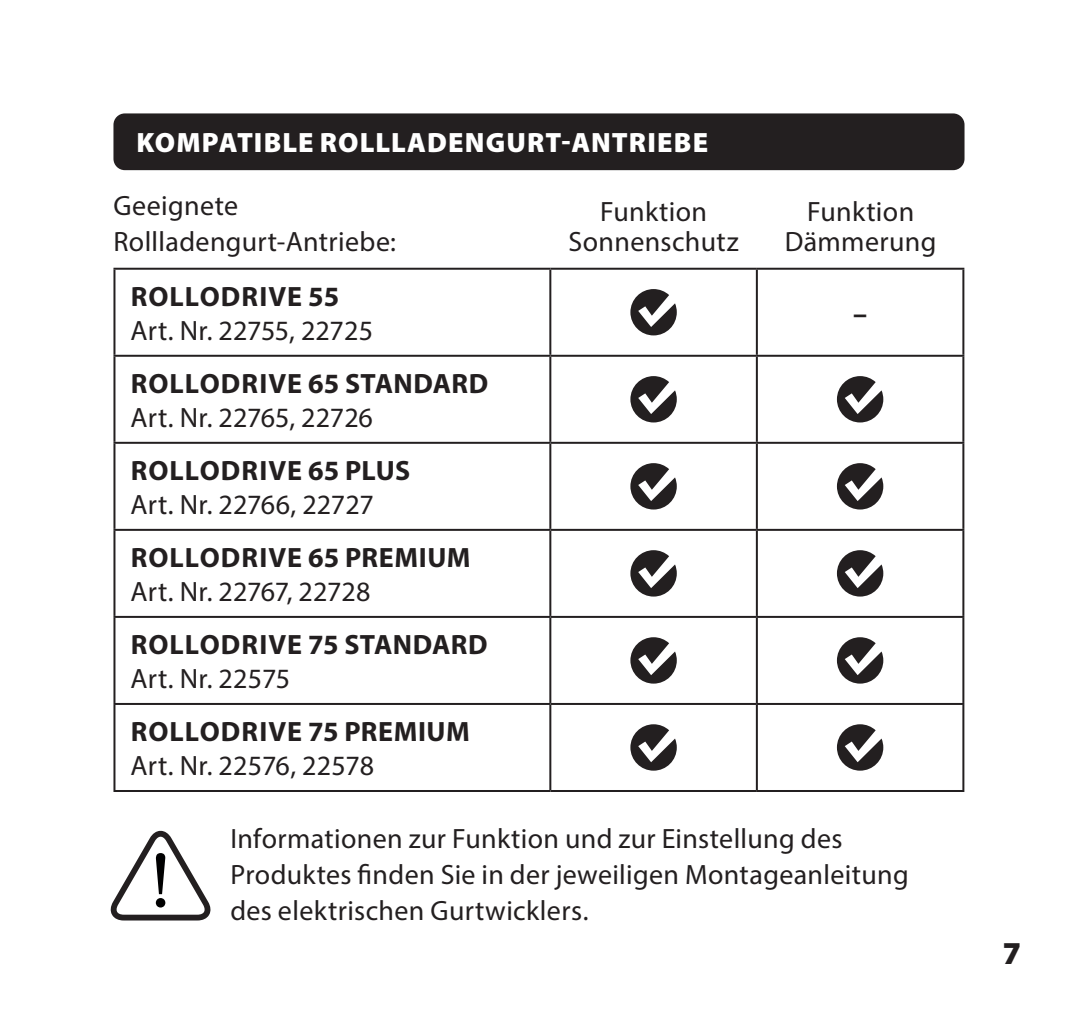
<style>
.page{position:relative;width:1078px;height:1021px;background:#fff}
.page>*{position:absolute;margin:0;border:0;box-sizing:border-box;transform-origin:0 0}
.t1{font:900 32px "Myriad Pro";color:#231f20}
.Fließtext{font:28px/34px "Myriad Pro";letter-spacing:.015em;color:#231f20}
.Fließtext-2{font:700 28px/34px "Myriad Pro";letter-spacing:.025em;color:#231f20}
.Überschrift{font:900 28px "Myriad Pro";letter-spacing:.04em;color:#fff}
.Fließtext_Bold{font:700 28px "Myriad Pro";color:#231f20}
.s1{font-weight:700}
.s2{font-weight:400}
</style>
<div class="page">
<div style="left:113px;top:113px;width:851px;height:57px;background:#231f20;border-radius:11px"></div>
<hr style="left:113px;top:268px;width:437px;height:2px;background:#231f20">
<hr style="left:113px;top:270px;width:2px;height:85px;background:#231f20">
<hr style="left:550px;top:268px;width:206px;height:2px;background:#231f20">
<hr style="left:549px;top:270px;width:2px;height:85px;background:#231f20">
<hr style="left:756px;top:268px;width:208px;height:2px;background:#231f20">
<hr style="left:755px;top:270px;width:2px;height:85px;background:#231f20">
<hr style="left:962px;top:270px;width:2px;height:85px;background:#231f20">
<hr style="left:113px;top:355px;width:437px;height:2px;background:#231f20">
<hr style="left:113px;top:357px;width:2px;height:85px;background:#231f20">
<hr style="left:550px;top:355px;width:206px;height:2px;background:#231f20">
<hr style="left:549px;top:357px;width:2px;height:85px;background:#231f20">
<hr style="left:756px;top:355px;width:208px;height:2px;background:#231f20">
<hr style="left:755px;top:357px;width:2px;height:85px;background:#231f20">
<hr style="left:962px;top:357px;width:2px;height:85px;background:#231f20">
<hr style="left:113px;top:442px;width:437px;height:2px;background:#231f20">
<hr style="left:113px;top:444px;width:2px;height:85px;background:#231f20">
<hr style="left:550px;top:442px;width:206px;height:2px;background:#231f20">
<hr style="left:549px;top:444px;width:2px;height:85px;background:#231f20">
<hr style="left:756px;top:442px;width:208px;height:2px;background:#231f20">
<hr style="left:755px;top:444px;width:2px;height:85px;background:#231f20">
<hr style="left:962px;top:444px;width:2px;height:85px;background:#231f20">
<hr style="left:113px;top:529px;width:437px;height:2px;background:#231f20">
<hr style="left:113px;top:531px;width:2px;height:85px;background:#231f20">
<hr style="left:550px;top:529px;width:206px;height:2px;background:#231f20">
<hr style="left:549px;top:531px;width:2px;height:85px;background:#231f20">
<hr style="left:756px;top:529px;width:208px;height:2px;background:#231f20">
<hr style="left:755px;top:531px;width:2px;height:85px;background:#231f20">
<hr style="left:962px;top:531px;width:2px;height:85px;background:#231f20">
<hr style="left:113px;top:616px;width:437px;height:2px;background:#231f20">
<hr style="left:113px;top:618px;width:2px;height:85px;background:#231f20">
<hr style="left:550px;top:616px;width:206px;height:2px;background:#231f20">
<hr style="left:549px;top:618px;width:2px;height:85px;background:#231f20">
<hr style="left:756px;top:616px;width:208px;height:2px;background:#231f20">
<hr style="left:755px;top:618px;width:2px;height:85px;background:#231f20">
<hr style="left:962px;top:618px;width:2px;height:85px;background:#231f20">
<hr style="left:113px;top:703px;width:437px;height:2px;background:#231f20">
<hr style="left:113px;top:705px;width:2px;height:85px;background:#231f20">
<hr style="left:550px;top:703px;width:206px;height:2px;background:#231f20">
<hr style="left:549px;top:705px;width:2px;height:85px;background:#231f20">
<hr style="left:756px;top:703px;width:208px;height:2px;background:#231f20">
<hr style="left:755px;top:705px;width:2px;height:85px;background:#231f20">
<hr style="left:962px;top:705px;width:2px;height:85px;background:#231f20">
<hr style="left:113px;top:790px;width:437px;height:2px;background:#231f20">
<hr style="left:550px;top:790px;width:206px;height:2px;background:#231f20">
<hr style="left:756px;top:790px;width:208px;height:2px;background:#231f20">
<svg style="left:630px;top:289px;width:46px;height:46px"></svg>
<svg style="left:630px;top:376px;width:46px;height:46px"></svg>
<svg style="left:836px;top:376px;width:47px;height:46px"></svg>
<svg style="left:630px;top:463px;width:46px;height:46px"></svg>
<svg style="left:836px;top:463px;width:47px;height:46px"></svg>
<svg style="left:630px;top:550px;width:46px;height:46px"></svg>
<svg style="left:836px;top:550px;width:47px;height:46px"></svg>
<svg style="left:630px;top:637px;width:46px;height:46px"></svg>
<svg style="left:836px;top:637px;width:47px;height:46px"></svg>
<svg style="left:630px;top:724px;width:46px;height:46px"></svg>
<svg style="left:836px;top:724px;width:47px;height:46px"></svg>
<svg style="left:111px;top:830px;width:99px;height:90px"></svg>
<p class="Überschrift" style="left:136px;top:124px;width:573px">KOMPATIBLE ROLLLADENGURT-ANTRIEBE</p>
<p class="Fließtext" style="left:113px;top:188px;width:126px">Geeignete</p>
<p class="Fließtext" style="left:113px;top:224px;width:284px">Rollladengurt-Antriebe:</p>
<p class="Fließtext" style="left:130px;top:279px;width:244px"><span class="s1">ROLLODRIVE 55<br></span>Art. Nr. 22755, 22725</p>
<p class="Fließtext-2" style="left:130px;top:365px;width:359px">ROLLODRIVE 65 STANDARD<br><span class="s2">Art. Nr. 22765, 22726</span></p>
<p class="Fließtext" style="left:130px;top:453px;width:281px"><span class="s1">ROLLODRIVE 65 PLUS<br></span>Art. Nr. 22766, 22727</p>
<p class="Fließtext-2" style="left:130px;top:539px;width:341px">ROLLODRIVE 65 PREMIUM<br><span class="s2">Art. Nr. 22767, 22728</span></p>
<p class="Fließtext-2" style="left:130px;top:626px;width:358px">ROLLODRIVE 75 STANDARD<br><span class="s2">Art. Nr. 22575</span></p>
<p class="Fließtext-2" style="left:130px;top:713px;width:341px">ROLLODRIVE 75 PREMIUM<br><span class="s2">Art. Nr. 22576, 22578</span></p>
<p class="Fließtext" style="left:600px;top:194px;width:108px">Funktion</p>
<p class="Fließtext" style="left:568px;top:224px;width:172px">Sonnenschutz</p>
<p class="Fließtext" style="left:807px;top:194px;width:108px">Funktion</p>
<p class="Fließtext" style="left:784px;top:224px;width:153px">Dämmerung</p>
<p class="Fließtext_Bold" style="left:852px;top:295px;width:15px">–</p>
<p class="Fließtext" style="left:230px;top:820px;width:679px;line-height:36px">Informationen zur Funktion und zur Einstellung des<br>Produktes finden Sie in der jeweiligen Montageanleitung des elektrischen Gurtwicklers.</p>
<p class="t1" style="left:1002px;top:932px;width:20px">7</p>
</div>
